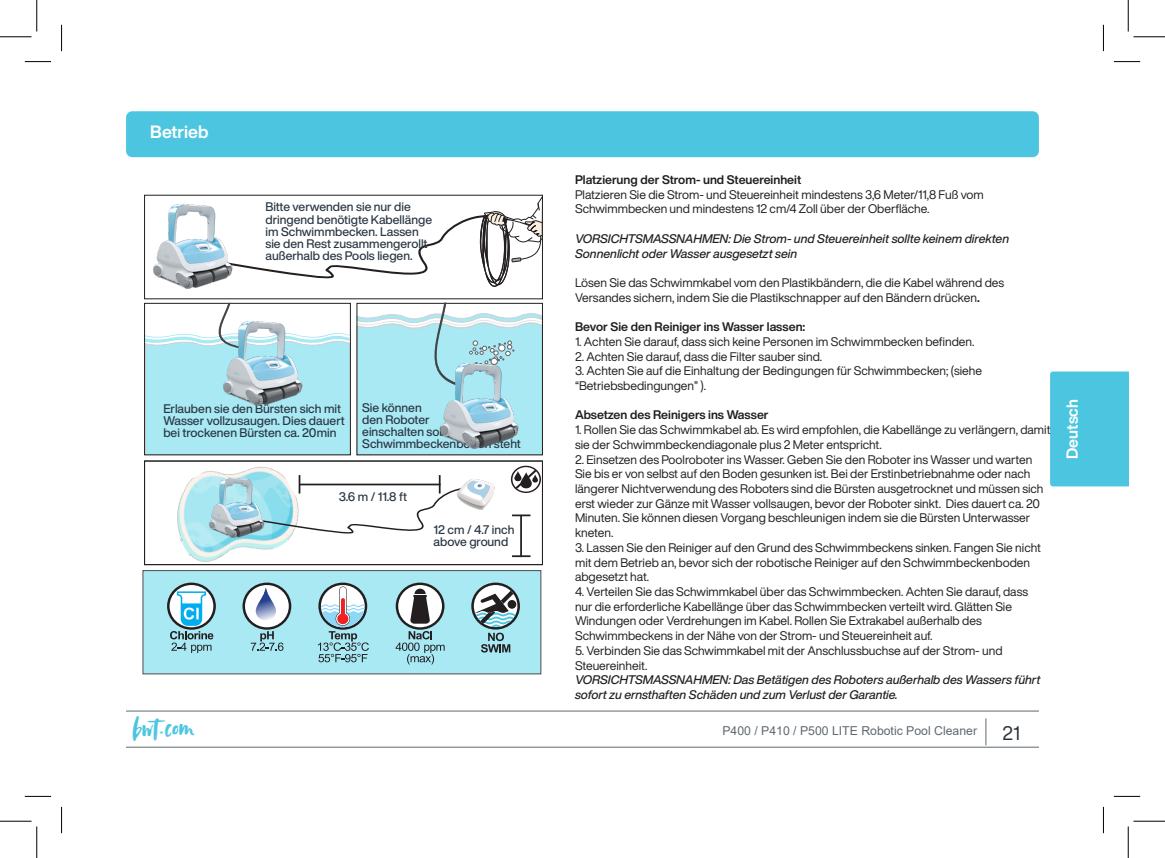
<style>
.page{position:relative;width:1165px;height:858px;background:#fff}
.page>*{position:absolute;margin:0;border:0;box-sizing:border-box;transform-origin:0 0}
.t1{font:29.93px "Avallon";color:#4cc6e0}
.t2{font:19.25px "Helvetica Now Display";color:#2d323b}
.t3{font:700 17.5px "Helvetica Now Display";color:#fff}
.t4{font:700 15.75px "Helvetica Now Display";color:#fff}
.t5{font:12.25px/14.7px "Helvetica Now Display";color:#231f20}
.t6{font:500 12.25px/12.2px "Helvetica Now Display";color:#2b3743}
.t7{font:italic 500 12.25px/14.7px "Helvetica Now Display";color:#231f20}
.t8{font:700 12.25px "Helvetica Now Display";color:#231f20}
.t9{font:12.25px "Arial";color:#5f696f}
.s1{font-weight:700}
</style>
<div class="page">
<div style="left:1050px;top:371px;width:78px;height:115px;background:#4cc6e0"></div>
<div style="left:1064px;top:388px;width:19px;height:81px;background:#4cc6e0"></div>
<hr style="left:126px;top:746px;width:913px;height:1px;background:#5f696f">
<hr style="left:126px;top:710px;width:913px;height:1px;background:#5f696f">
<svg style="left:985px;top:718px;width:1px;height:27px"></svg>
<div style="left:126px;top:111px;width:913px;height:46px;background:#4cc6e0;border-radius:6px"></div>
<div style="left:143px;top:570px;width:398px;height:103px;background:#a8e9f4"></div>
<img style="left:157px;top:455px;width:156px;height:131px">
<svg style="left:238px;top:196px;width:305px;height:91px"></svg>
<svg style="left:357px;top:303px;width:186px;height:152px;background:#b1e3ec"></svg>
<svg style="left:144px;top:303px;width:207px;height:152px"></svg>
<svg style="left:396px;top:631px;width:49px;height:33px"></svg>
<svg style="left:396px;top:582px;width:48px;height:47px"></svg>
<div style="left:398px;top:585px;width:44px;height:42px;background:#fff;border-radius:50%"></div>
<svg style="left:410px;top:588px;width:20px;height:35px"></svg>
<svg style="left:251px;top:631px;width:32px;height:19px"></svg>
<svg style="left:242px;top:582px;width:49px;height:47px"></svg>
<div style="left:245px;top:585px;width:44px;height:42px;background:#fff;border-radius:50%"></div>
<svg style="left:254px;top:583px;width:23px;height:37px"></svg>
<svg style="left:318px;top:582px;width:49px;height:47px"></svg>
<svg style="left:318px;top:586px;width:51px;height:76px"></svg>
<svg style="left:167px;top:582px;width:49px;height:47px"></svg>
<div style="left:170px;top:585px;width:43px;height:42px;background:#fff;border-radius:50%"></div>
<svg style="left:170px;top:591px;width:43px;height:61px"></svg>
<svg style="left:471px;top:582px;width:49px;height:47px"></svg>
<svg style="left:474px;top:586px;width:43px;height:66px"></svg>
<div style="left:144px;top:461px;width:399px;height:103px;border:1px solid #231f20"></div>
<svg style="left:511px;top:465px;width:30px;height:28px"></svg>
<svg style="left:512px;top:467px;width:27px;height:24px"></svg>
<svg style="left:514px;top:469px;width:27px;height:24px"></svg>
<svg style="left:268px;top:475px;width:185px;height:60px"></svg>
<hr style="left:520px;top:514px;width:2px;height:43px;background:#231f20">
<svg style="left:512px;top:514px;width:18px;height:2px"></svg>
<svg style="left:512px;top:555px;width:18px;height:2px"></svg>
<img style="left:453px;top:478px;width:42px;height:32px">
<img style="left:153px;top:204px;width:85px;height:85px">
<img style="left:220px;top:317px;width:88px;height:89px">
<img style="left:437px;top:359px;width:87px;height:89px">
<img style="left:207px;top:475px;width:61px;height:62px">
<svg style="left:25px;top:61px;width:26px;height:1px"></svg>
<svg style="left:1114px;top:61px;width:26px;height:1px"></svg>
<svg style="left:25px;top:795px;width:26px;height:1px"></svg>
<svg style="left:1114px;top:795px;width:26px;height:1px"></svg>
<svg style="left:61px;top:25px;width:1px;height:26px"></svg>
<svg style="left:61px;top:806px;width:1px;height:26px"></svg>
<svg style="left:1103px;top:25px;width:1px;height:26px"></svg>
<svg style="left:1103px;top:806px;width:1px;height:26px"></svg>
<hr style="left:0;top:36px;width:32px;height:1px;background:#000">
<hr style="left:1133px;top:36px;width:32px;height:1px;background:#000">
<hr style="left:0;top:820px;width:32px;height:1px;background:#000">
<hr style="left:1133px;top:820px;width:32px;height:1px;background:#000">
<hr style="left:36px;top:0;width:1px;height:32px;background:#000">
<hr style="left:36px;top:826px;width:1px;height:31px;background:#000">
<hr style="left:1128px;top:0;width:1px;height:32px;background:#000">
<hr style="left:1128px;top:826px;width:1px;height:31px;background:#000">
<p class="t3" style="left:150px;top:120px;width:60px">Betrieb</p>
<p class="t6" style="left:265px;top:201px;width:168px">Bitte verwenden sie nur die dringend benötigte Kabellänge im Schwimmbecken. Lassen sie den Rest zusammengerollt außerhalb des Pools liegen.</p>
<p class="t6" style="left:163px;top:402px;width:183px">Erlauben sie den Bürsten sich mit<br>Wasser vollzusaugen. Dies dauert bei trockenen Bürsten ca. 20min</p>
<p class="t6" style="left:362px;top:401px;width:160px">Sie können<br>den Roboter<br>einschalten sobald er am<br>Schwimmbeckenboden steht</p>
<p class="t6" style="left:339px;top:490px;width:70px">3.6 m / 11.8 ft</p>
<p class="t6" style="left:434px;top:523px;width:82px">12 cm / 4.7 inch</p>
<p class="t6" style="left:434px;top:535px;width:76px">above ground</p>
<p class="t8" style="left:575px;top:171px;width:228px">Platzierung der Strom- und Steuereinheit</p>
<p class="t5" style="left:575px;top:187px;width:410px">Platzieren Sie die Strom- und Steuereinheit mindestens 3,6 Meter/11,8 Fuß vom<br>Schwimmbecken und mindestens 12 cm/4 Zoll über der Oberfläche.</p>
<p class="t7" style="left:575px;top:231px;width:436px">VORSICHTSMASSNAHMEN: Die Strom- und Steuereinheit sollte keinem direkten<br>Sonnenlicht oder Wasser ausgesetzt sein</p>
<p class="t5" style="left:575px;top:275px;width:431px">Lösen Sie das Schwimmkabel vom den Plastikbändern, die die Kabel während des<br>Versandes sichern, indem Sie die Plastikschnapper auf den Bändern drücken<span class="s1">.</span></p>
<p class="t8" style="left:575px;top:318px;width:232px">Bevor Sie den Reiniger ins Wasser lassen:</p>
<p class="t5" style="left:575px;top:334px;width:401px">1. Achten Sie darauf, dass sich keine Personen im Schwimmbecken befinden.</p>
<p class="t5" style="left:575px;top:349px;width:249px">2. Achten Sie darauf, dass die Filter sauber sind.</p>
<p class="t5" style="left:575px;top:363px;width:409px">3. Achten Sie auf die Einhaltung der Bedingungen für Schwimmbecken; (siehe “Betriebsbedingungen” ).</p>
<p class="t8" style="left:575px;top:406px;width:195px">Absetzen des Reinigers ins Wasser</p>
<p class="t5" style="left:575px;top:422px;width:477px">1. Rollen Sie das Schwimmkabel ab. Es wird empfohlen, die Kabellänge zu verlängern, damit sie der Schwimmbeckendiagonale plus 2 Meter entspricht.</p>
<p class="t5" style="left:575px;top:451px;width:470px">2. Einsetzen des Poolroboter ins Wasser. Geben Sie den Roboter ins Wasser und warten Sie bis er von selbst auf den Boden gesunken ist. Bei der Erstinbetriebnahme oder nach längerer Nichtverwendung des Roboters sind die Bürsten ausgetrocknet und müssen sich erst wieder zur Gänze mit Wasser vollsaugen, bevor der Roboter sinkt. Dies dauert ca. 20<br>Minuten. Sie können diesen Vorgang beschleunigen indem sie die Bürsten Unterwasser kneten.</p>
<p class="t5" style="left:575px;top:540px;width:467px">3. Lassen Sie den Reiniger auf den Grund des Schwimmbeckens sinken. Fangen Sie nicht mit dem Betrieb an, bevor sich der robotische Reiniger auf den Schwimmbeckenboden abgesetzt hat.</p>
<p class="t5" style="left:575px;top:584px;width:455px">4. Verteilen Sie das Schwimmkabel über das Schwimmbecken. Achten Sie darauf, dass nur die erforderliche Kabellänge über das Schwimmbecken verteilt wird. Glätten Sie<br>Windungen oder Verdrehungen im Kabel. Rollen Sie Extrakabel außerhalb des</p>
<p class="t5" style="left:575px;top:628px;width:359px">Schwimmbeckens in der Nähe von der Strom- und Steuereinheit auf.</p>
<p class="t5" style="left:575px;top:643px;width:429px">5. Verbinden Sie das Schwimmkabel mit der Anschlussbuchse auf der Strom- und<br>Steuereinheit.</p>
<p class="t7" style="left:575px;top:672px;width:467px">VORSICHTSMASSNAHMEN: Das Betätigen des Roboters außerhalb des Wassers führt sofort zu ernsthaften Schäden und zum Verlust der Garantie.</p>
<h1 class="t1" style="left:132px;top:707px;width:63px">bwt.com</h1>
<p class="t9" style="left:722px;top:722px;width:256px">P400 / P410 / P500 LITE Robotic Pool Cleaner</p>
<h2 class="t2" style="left:1003px;top:719px;width:19px">21</h2>
<p class="t4" style="left:1061px;top:459px;width:61px;rotate:-90deg">Deutsch</p>
</div>
